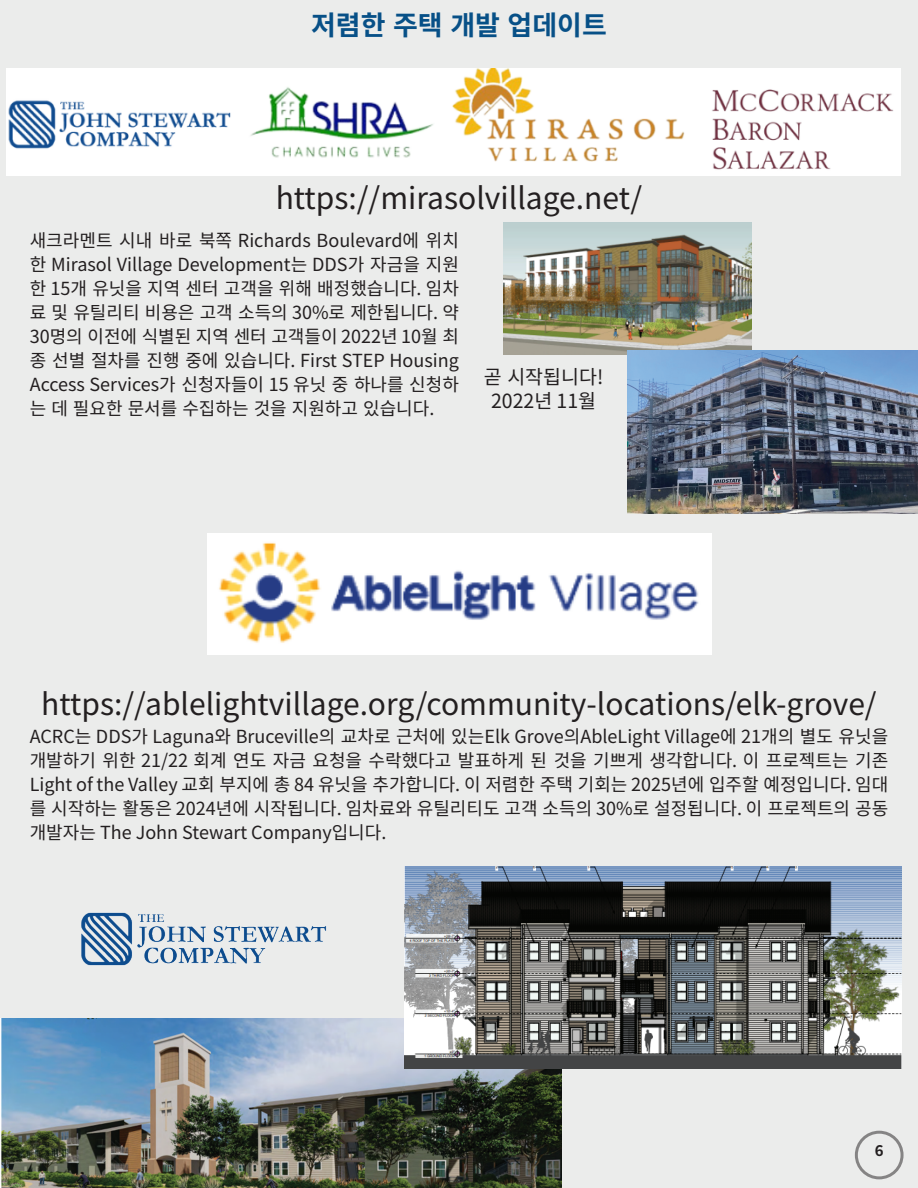
<style>
.page{position:relative;width:918px;height:1188px;background:#ebeceb}
.page>*{position:absolute;margin:0;border:0;box-sizing:border-box;transform-origin:0 0}
.t1{font:30px "Noto Sans KR";color:#231f20}
.t2{font:700 27px "Noto Sans KR";color:#075087}
.t3{font:19.5px "Noto Sans KR";color:#231f20}
.t4{font:18px/24px "Noto Sans KR";color:#231f20;text-align:justify}
.t5{font:700 15px "Noto Sans KR";color:#231f20}
</style>
<div class="page">
<hr style="left:917px;top:0;width:1px;height:1188px;background:#d8d9d8">
<div style="left:855px;top:1131px;width:49px;height:48px;border:3px solid #201d1e;border-radius:50%"></div>
<img style="left:6px;top:69px;width:895px;height:107px">
<img style="left:503px;top:222px;width:249px;height:133px">
<img style="left:627px;top:350px;width:291px;height:164px">
<img style="left:208px;top:534px;width:504px;height:120px">
<img style="left:0;top:1018px;width:561px;height:170px">
<img style="left:404px;top:867px;width:497px;height:201px">
<img style="left:81px;top:912px;width:246px;height:54px">
<p class="t2" style="left:311px;top:10px;width:297px">저렴한 주택 개발 업데이트</p>
<p class="t1" style="left:276px;top:181px;width:368px">https://mirasolvillage.net/</p>
<p class="t4" style="left:30px;top:229px;width:431px">새크라멘트 시내 바로 북쪽 Richards Boulevard에 위치 한 Mirasol Village Development는 DDS가 자금을 지원 한 15개 유닛을 지역 센터 고객을 위해 배정했습니다. 임차 료 및 유틸리티 비용은 고객 소득의 30%로 제한됩니다. 약 30명의 이전에 식별된 지역 센터 고객들이 2022년 10월 최 종 선별 절차를 진행 중에 있습니다. First STEP Housing Access Services가 신청자들이 15 유닛 중 하나를 신청하 는 데 필요한 문서를 수집하는 것을 지원하고 있습니다.</p>
<p class="t3" style="left:484px;top:366px;width:121px">곧 시작됩니다!</p>
<p class="t3" style="left:491px;top:390px;width:107px">2022년 11월</p>
<p class="t1" style="left:41px;top:687px;width:837px">https://ablelightvillage.org/community-locations/elk-grove/</p>
<p class="t4" style="left:30px;top:725px;width:860px">ACRC는 DDS가 Laguna와 Bruceville의 교차로 근처에 있는Elk Grove의AbleLight Village에 21개의 별도 유닛을 개발하기 위한 21/22 회계 연도 자금 요청을 수락했다고 발표하게 된 것을 기쁘게 생각합니다. 이 프로젝트는 기존 Light of the Valley 교회 부지에 총 84 유닛을 추가합니다. 이 저렴한 주택 기회는 2025년에 입주할 예정입니다. 임대 를 시작하는 활동은 2024년에 시작됩니다. 임차료와 유틸리티도 고객 소득의 30%로 설정됩니다. 이 프로젝트의 공동 개발자는 The John Stewart Company입니다.</p>
<p class="t5" style="left:875px;top:1142px;width:10px">6</p>
</div>
